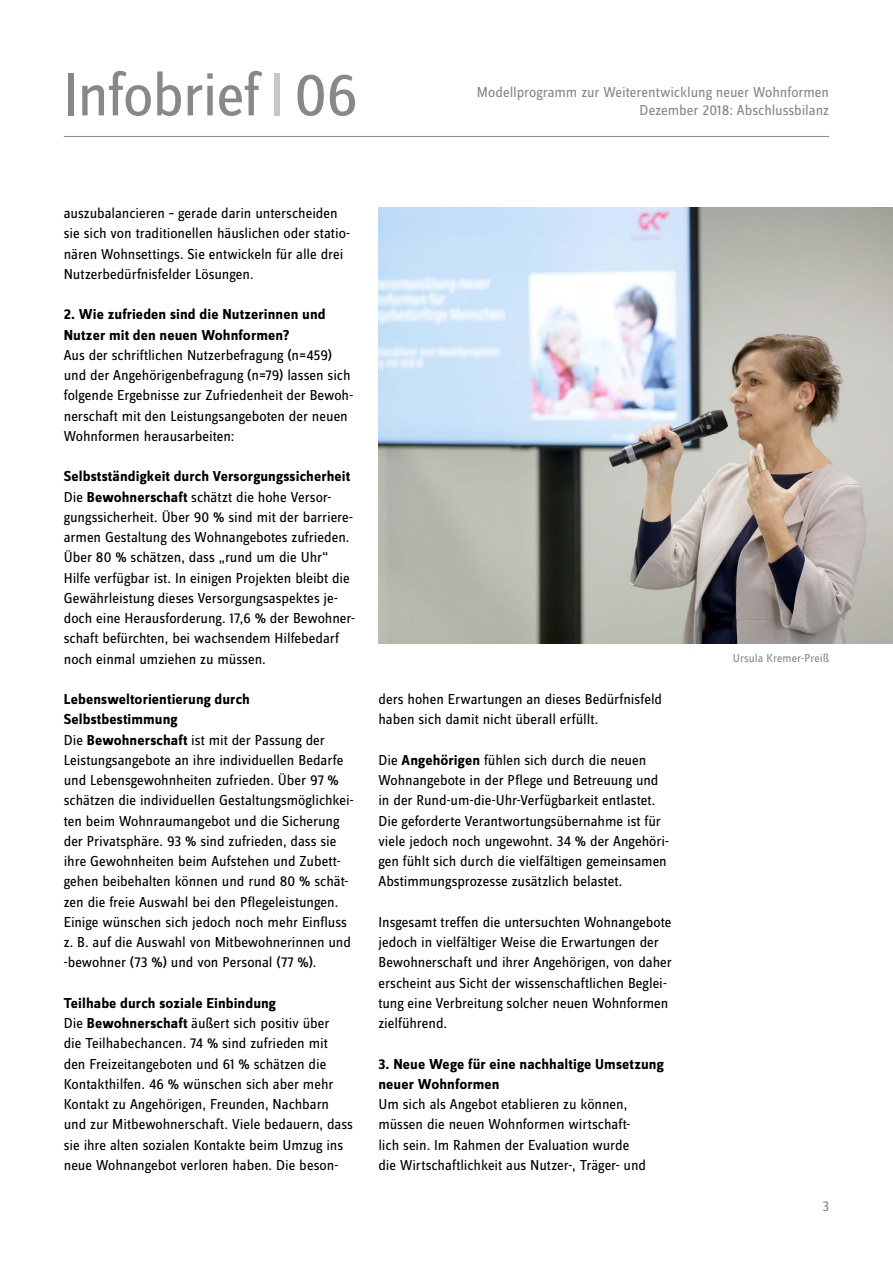
<style>
.page{position:relative;width:893px;height:1263px;background:#fff}
.page>*{position:absolute;margin:0;border:0;box-sizing:border-box;transform-origin:0 0}
.t1{font:63px "Zine Sans Dis";letter-spacing:-.02em;color:#87888a}
.t2{font:15px/20.2px "Zine Sans Dis";color:#000}
.t3{font:700 15px/20.2px "Zine Sans Dis";letter-spacing:.005em;color:#000}
.t4{font:15px "Zine Sans Dis";color:#87888a}
.t5{font:12px "Zine Sans Dis";letter-spacing:.01em;color:#87888a}
.s1{font-weight:700}
</style>
<div class="page">
<hr style="left:64px;top:136px;width:765px;height:1px;background:#87888a">
<div style="left:274px;top:73px;width:6px;height:42px;background:#c6c7c8"></div>
<img style="left:378px;top:207px;width:515px;height:436px">
<h1 class="t1" style="left:63px;top:65px;width:297px">Infobrief 06</h1>
<p class="t4" style="left:477px;top:85px;width:354px">Modellprogramm zur Weiterentwicklung neuer Wohnformen</p>
<p class="t4" style="left:640px;top:103px;width:191px">Dezember 2018: Abschlussbilanz</p>
<p class="t2" style="left:64px;top:204px;width:288px">auszubalancieren – gerade darin unterscheiden sie sich von traditionellen häuslichen oder statio&shy;nären Wohnsettings. Sie entwickeln für alle drei Nutzerbedürfnisfelder Lösungen.</p>
<h2 class="t3" style="left:64px;top:305px;width:263px">2. Wie zufrieden sind die Nutzerinnen und<br>Nutzer mit den neuen Wohnformen?</h2>
<p class="t2" style="left:64px;top:345px;width:291px">Aus der schriftlichen Nutzerbefragung (n=459) und der Angehörigenbefragung (n=79) lassen sich folgende Ergebnisse zur Zufriedenheit der Bewoh&shy;nerschaft mit den Leistungsangeboten der neuen Wohnformen herausarbeiten:</p>
<h3 class="t3" style="left:64px;top:467px;width:288px">Selbstständigkeit durch Versorgungssicherheit</h3>
<p class="t2" style="left:64px;top:487px;width:293px">Die <span class="s1">Bewohnerschaft</span> schätzt die hohe Versor&shy;gungssicherheit. Über 90 % sind mit der barriere&shy;armen Gestaltung des Wohnangebotes zufrieden.<br>Über 80 % schätzen, dass „rund um die Uhr“ Hilfe verfügbar ist. In einigen Projekten bleibt die Gewährleistung dieses Versorgungsaspektes je&shy;doch eine Herausforderung. 17,6 % der Bewohner&shy;schaft befürchten, bei wachsendem Hilfebedarf noch einmal umziehen zu müssen.</p>
<h3 class="t3" style="left:64px;top:690px;width:188px">Lebensweltorientierung durch<br>Selbstbestimmung</h3>
<p class="t2" style="left:64px;top:730px;width:292px">Die <span class="s1">Bewohnerschaft</span> ist mit der Passung der Leistungsangebote an ihre individuellen Bedarfe und Lebensgewohnheiten zufrieden. Über 97 % schätzen die individuellen Gestaltungsmöglichkei&shy;ten beim Wohnraumangebot und die Sicherung der Privatsphäre. 93 % sind zufrieden, dass sie ihre Gewohnheiten beim Aufstehen und Zubett&shy;gehen beibehalten können und rund 80 % schät&shy;zen die freie Auswahl bei den Pflegeleistungen.<br>Einige wünschen sich jedoch noch mehr Einfluss z. B. auf die Auswahl von Mitbewohnerinnen und -bewohner (73 %) und von Personal (77 %).</p>
<h3 class="t3" style="left:64px;top:993px;width:214px">Teilhabe durch soziale Einbindung</h3>
<p class="t2" style="left:64px;top:1014px;width:291px">Die <span class="s1">Bewohnerschaft</span> äußert sich positiv über<br>die Teilhabechancen. 74 % sind zufrieden mit den Freizeitangeboten und 61 % schätzen die Kontakthilfen. 46 % wünschen sich aber mehr Kontakt zu Angehörigen, Freunden, Nachbarn und zur Mitbewohnerschaft. Viele bedauern, dass sie ihre alten sozialen Kontakte beim Umzug ins neue Wohnangebot verloren haben. Die beson-</p>
<p class="t2" style="left:378px;top:690px;width:285px">ders hohen Erwartungen an dieses Bedürfnisfeld haben sich damit nicht überall erfüllt.</p>
<p class="t2" style="left:378px;top:750px;width:292px">Die <span class="s1">Angehörigen</span> fühlen sich durch die neuen Wohnangebote in der Pflege und Betreuung und in der Rund-um-die-Uhr-Verfügbarkeit entlastet.<br>Die geforderte Verantwortungsübernahme ist für viele jedoch noch ungewohnt. 34 % der Angehöri&shy;gen fühlt sich durch die vielfältigen gemeinsamen Abstimmungsprozesse zusätzlich belastet.</p>
<p class="t2" style="left:378px;top:912px;width:295px">Insgesamt treffen die untersuchten Wohnangebote jedoch in vielfältiger Weise die Erwartungen der Bewohnerschaft und ihrer Angehörigen, von daher erscheint aus Sicht der wissenschaftlichen Beglei&shy;tung eine Verbreitung solcher neuen Wohnformen zielführend.</p>
<h2 class="t3" style="left:378px;top:1054px;width:287px">3. Neue Wege für eine nachhaltige Umsetzung neuer Wohnformen</h2>
<p class="t2" style="left:378px;top:1095px;width:269px">Um sich als Angebot etablieren zu können, müssen die neuen Wohnformen wirtschaft&shy;lich sein. Im Rahmen der Evaluation wurde die Wirtschaftlichkeit aus Nutzer-, Träger- und</p>
<p class="t5" style="left:733px;top:652px;width:98px">Ursula Kremer-Preiß</p>
<p class="t4" style="left:822px;top:1199px;width:8px">3</p>
</div>
